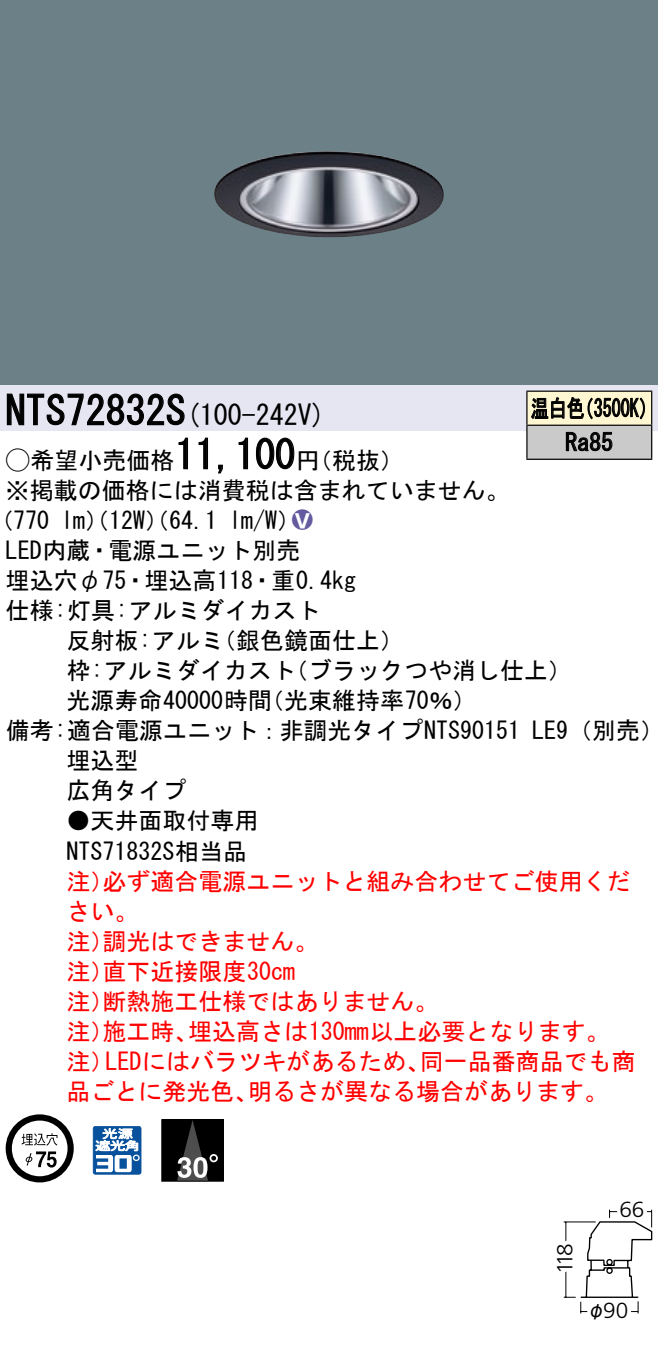
<style>
.page{position:relative;width:658px;height:1348px;background:#fff}
.page>*{position:absolute;margin:0;border:0;box-sizing:border-box;transform-origin:0 0}
.t1{font:40px "MS Gothic";color:#000}
.t2{font:28px "MS Gothic";color:#000}
.t3{font:24px/30px "MS Gothic";color:#000}
.t4{font:24px/30px "MS Gothic";color:#f00}
.t5{font:24px/34px "MS Gothic";color:#000;scale:.75 1}
.t6{font:24px "Ford Classification 1";color:#635aa0}
.t7{font:300 22px "Frutiger LT Std";letter-spacing:-.06em;color:#000}
.t8{font:18px "Gothic MB101 Pro Regular 90 pv RKSJ H";color:#000}
.s1{font-size:40px}
.s2{font-family:"Ford Classification 1"}
.s3{color:#fff}
</style>
<div class="page">
<div style="left:0;top:0;width:658px;height:385px;background:#6c8087"></div>
<img style="left:214px;top:151px;width:230px;height:86px">
<div style="left:0;top:385px;width:658px;height:45px;background:#e6e5f2"></div>
<svg style="left:6px;top:393px;width:179px;height:33px"></svg>
<svg style="left:178px;top:437px;width:10px;height:33px"></svg>
<svg style="left:198px;top:437px;width:10px;height:33px"></svg>
<svg style="left:218px;top:464px;width:5px;height:10px"></svg>
<svg style="left:238px;top:437px;width:10px;height:33px"></svg>
<svg style="left:256px;top:437px;width:39px;height:33px"></svg>
<svg style="left:6px;top:1114px;width:68px;height:68px"></svg>
<svg style="left:93px;top:1126px;width:48px;height:48px"></svg>
<div style="left:162px;top:1119px;width:61px;height:61px;background:#000"></div>
<svg style="left:209px;top:1153px;width:9px;height:9px"></svg>
<svg style="left:177px;top:1120px;width:39px;height:59px"></svg>
<div style="left:161px;top:1118px;width:63px;height:63px;border:1px solid #000"></div>
<div style="left:527px;top:391px;width:124px;height:34px;background:#fff6d2"></div>
<div style="left:527px;top:425px;width:124px;height:34px;background:#cacaca"></div>
<hr style="left:526px;top:390px;width:126px;height:2px;background:#000">
<hr style="left:526px;top:392px;width:1px;height:32px;background:#000">
<hr style="left:651px;top:392px;width:1px;height:32px;background:#000">
<hr style="left:526px;top:424px;width:126px;height:2px;background:#000">
<hr style="left:526px;top:426px;width:1px;height:32px;background:#000">
<hr style="left:651px;top:426px;width:1px;height:32px;background:#000">
<hr style="left:526px;top:458px;width:126px;height:2px;background:#000">
<svg style="left:531px;top:397px;width:114px;height:23px"></svg>
<svg style="left:565px;top:431px;width:47px;height:20px"></svg>
<svg style="left:563px;top:1209px;width:89px;height:105px"></svg>
<h1 class="t1" style="left:6px;top:390px;width:162px">NTS72832</h1>
<p class="t2" style="left:166px;top:401px;width:161px">(<span class="s1">S</span> 100-242 (V</p>
<h1 class="t1" style="left:175px;top:434px;width:121px">11,100</h1>
<p class="t3" style="left:6px;top:445px;width:505px"><span class="s2">A</span>希望小売価格<br>※掲載の価格には消費税は含まれていません。</p>
<p class="t6" style="left:292px;top:508px;width:22px">2<span class="s3">8</span></p>
<p class="t3" style="left:296px;top:445px;width:109px">（円税抜(</p>
<p class="t3" style="left:229px;top:505px;width:73px">l m (W/</p>
<p class="t3" style="left:-11px;top:505px;width:62px">（770</p>
<p class="t3" style="left:6px;top:535px;width:296px">LED内蔵・電源ユニット別売</p>
<p class="t3" style="left:6px;top:565px;width:352px">埋込穴φ75・埋込高118・重0.4kg</p>
<p class="t3" style="left:6px;top:595px;width:316px">仕様:灯具:アルミダイカスト</p>
<p class="t3" style="left:212px;top:625px;width:194px">（銀色鏡面仕上(</p>
<p class="t3" style="left:61px;top:505px;width:158px">lm）（12 ）（W 64.1</p>
<p class="t3" style="left:66px;top:625px;width:159px">反射板:アルミ</p>
<p class="t5" style="left:565px;top:391px;width:65px;text-indent:-34px">温白色<br>Ra85</p>
<p class="t5" style="left:575px;top:391px;width:109px">（3500 (K</p>
<p class="t3" style="left:284px;top:655px;width:289px">（ブラックつや消し仕上(</p>
<p class="t3" style="left:260px;top:655px;width:218px;text-indent:-193px">枠:アルミダイカスト<br>（光束維持率70％(</p>
<p class="t3" style="left:66px;top:685px;width:207px">光源寿命40000時間</p>
<p class="t3" style="left:66px;top:715px;width:455px;text-indent:-61px">備考:適合電源ユニット：非調光タイプNTS90151埋込型<br>広角タイプ</p>
<p class="t3" style="left:66px;top:805px;width:193px">●天井面取付専用<br>NTS71832S相当品</p>
<p class="t4" style="left:102px;top:865px;width:529px">必ず適合電源ユニットと組み合わせてご使用くだ</p>
<p class="t3" style="left:532px;top:715px;width:133px">LE （9 別売(</p>
<p class="t4" style="left:66px;top:865px;width:49px">注）</p>
<p class="t4" style="left:66px;top:895px;width:73px">さい。</p>
<p class="t4" style="left:102px;top:925px;width:217px">調光はできません。</p>
<p class="t4" style="left:102px;top:925px;width:194px;text-indent:-36px">注）<br>直下近接限度30cm</p>
<p class="t4" style="left:102px;top:955px;width:337px;text-indent:-36px">注）<br>断熱施工仕様ではありません。</p>
<p class="t4" style="left:66px;top:985px;width:49px">注）</p>
<p class="t4" style="left:188px;top:1015px;width:423px">埋込高さは130mm以上必要となります。</p>
<p class="t4" style="left:102px;top:1015px;width:97px">施工時、</p>
<p class="t4" style="left:66px;top:1015px;width:49px">注）</p>
<p class="t4" style="left:66px;top:1045px;width:49px">注）</p>
<p class="t4" style="left:105px;top:1045px;width:326px">LEDにはバラツキがあるため、</p>
<p class="t4" style="left:420px;top:1045px;width:217px">同一品番商品でも商</p>
<p class="t4" style="left:66px;top:1075px;width:193px">品ごとに発光色、</p>
<p class="t4" style="left:248px;top:1075px;width:362px">明るさが異なる場合があります。</p>
<p class="t7" style="left:552px;top:1273px;width:32px;rotate:-90deg">118</p>
<p class="t7" style="left:619px;top:1196px;width:26px">66</p>
<p class="t7" style="left:603px;top:1297px;width:26px">90</p>
<p class="t8" style="left:587px;top:1295px;width:19px">φ</p>
</div>
